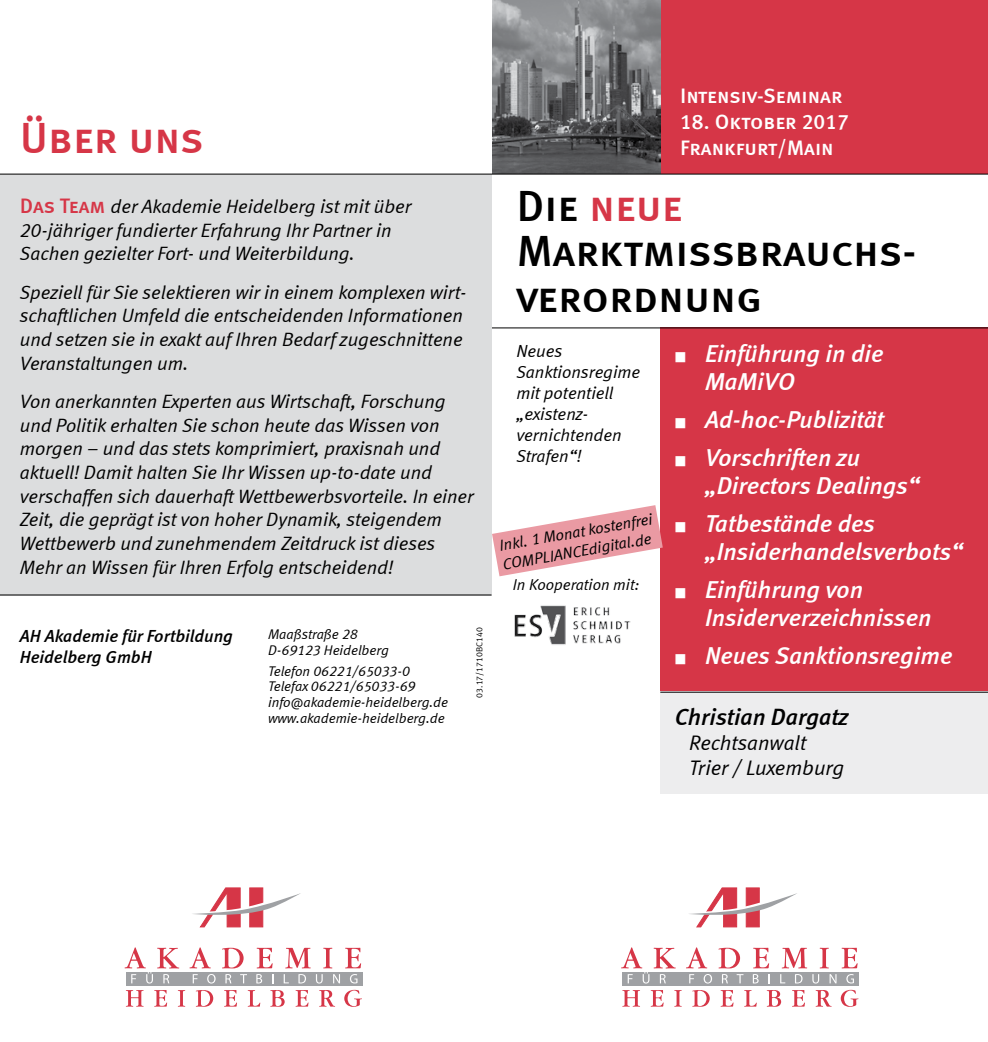
<style>
.page{position:relative;width:988px;height:1042px;background:#fff}
.page>*{position:absolute;margin:0;border:0;box-sizing:border-box;transform-origin:0 0}
.t1{font:43.75px/45.5px "Meta Medium LF Caps";color:#000}
.t2{font:43.75px "Meta Medium LF Caps";color:#d63647}
.t3{font:italic 24.5px/28px "Meta Medium LF";color:#fff}
.t4{font:italic 23.62px "Meta Medium LF";color:#000}
.t5{font:21px/26.2px "Meta Medium LF Caps";color:#fff}
.t6{font:italic 21px/25.2px "Meta Normal LF";letter-spacing:-.005em;color:#000}
.t7{font:italic 19.25px/23.6px "Meta Normal LF";color:#000}
.t8{font:italic 17.5px/21px "Meta Normal LF";color:#000}
.t9{font:italic 17.5px/21px "Meta Medium LF";color:#000}
.t10{font:italic 15.75px/19.2px "Meta Normal LF";color:#000}
.t11{font:italic 14px/15.8px "Meta Normal LF";color:#000}
.t12{font:8.75px "Meta Normal LF";color:#000}
.s1{font-family:"Meta Medium LF Caps";font-style:normal;font-size:21px;color:#d63647}
.s2{color:#d63647}
</style>
<div class="page">
<div style="left:660px;top:0;width:327px;height:174px;background:#d63647"></div>
<svg style="left:192px;top:888px;width:109px;height:39px"></svg>
<svg style="left:126px;top:990px;width:17px;height:16px"></svg>
<svg style="left:154px;top:990px;width:13px;height:16px"></svg>
<svg style="left:178px;top:990px;width:7px;height:16px"></svg>
<svg style="left:196px;top:990px;width:17px;height:16px"></svg>
<svg style="left:224px;top:990px;width:13px;height:16px"></svg>
<svg style="left:248px;top:990px;width:12px;height:16px"></svg>
<svg style="left:270px;top:990px;width:14px;height:16px"></svg>
<svg style="left:295px;top:990px;width:13px;height:16px"></svg>
<svg style="left:319px;top:990px;width:16px;height:16px"></svg>
<svg style="left:344px;top:990px;width:18px;height:17px"></svg>
<svg style="left:189px;top:947px;width:22px;height:21px"></svg>
<svg style="left:222px;top:948px;width:21px;height:20px"></svg>
<svg style="left:256px;top:948px;width:16px;height:20px"></svg>
<svg style="left:285px;top:948px;width:25px;height:20px"></svg>
<svg style="left:323px;top:948px;width:9px;height:20px"></svg>
<svg style="left:345px;top:948px;width:16px;height:20px"></svg>
<div style="left:126px;top:972px;width:236px;height:13px;background:#9fa1a4"></div>
<svg style="left:124px;top:947px;width:55px;height:36px"></svg>
<svg style="left:193px;top:974px;width:5px;height:9px"></svg>
<svg style="left:207px;top:974px;width:8px;height:9px"></svg>
<svg style="left:225px;top:974px;width:6px;height:9px"></svg>
<svg style="left:240px;top:974px;width:7px;height:9px"></svg>
<svg style="left:256px;top:974px;width:6px;height:9px"></svg>
<svg style="left:283px;top:974px;width:6px;height:9px"></svg>
<svg style="left:298px;top:974px;width:8px;height:9px"></svg>
<svg style="left:316px;top:974px;width:6px;height:9px"></svg>
<svg style="left:333px;top:974px;width:7px;height:9px"></svg>
<svg style="left:350px;top:974px;width:7px;height:9px"></svg>
<svg style="left:689px;top:888px;width:108px;height:39px"></svg>
<svg style="left:622px;top:990px;width:18px;height:16px"></svg>
<svg style="left:650px;top:990px;width:13px;height:16px"></svg>
<svg style="left:674px;top:990px;width:7px;height:16px"></svg>
<svg style="left:692px;top:990px;width:17px;height:16px"></svg>
<svg style="left:720px;top:990px;width:13px;height:16px"></svg>
<svg style="left:744px;top:990px;width:12px;height:16px"></svg>
<svg style="left:766px;top:990px;width:15px;height:16px"></svg>
<svg style="left:792px;top:990px;width:12px;height:16px"></svg>
<svg style="left:815px;top:990px;width:16px;height:16px"></svg>
<svg style="left:840px;top:990px;width:18px;height:17px"></svg>
<svg style="left:686px;top:947px;width:21px;height:21px"></svg>
<svg style="left:718px;top:948px;width:21px;height:20px"></svg>
<svg style="left:753px;top:948px;width:15px;height:20px"></svg>
<svg style="left:781px;top:948px;width:26px;height:20px"></svg>
<svg style="left:819px;top:948px;width:9px;height:20px"></svg>
<svg style="left:841px;top:948px;width:16px;height:20px"></svg>
<div style="left:622px;top:972px;width:236px;height:13px;background:#9fa1a4"></div>
<svg style="left:621px;top:947px;width:54px;height:36px"></svg>
<svg style="left:689px;top:974px;width:5px;height:9px"></svg>
<svg style="left:703px;top:974px;width:8px;height:9px"></svg>
<svg style="left:722px;top:974px;width:5px;height:9px"></svg>
<svg style="left:736px;top:974px;width:7px;height:9px"></svg>
<svg style="left:752px;top:974px;width:6px;height:9px"></svg>
<svg style="left:780px;top:974px;width:5px;height:9px"></svg>
<svg style="left:795px;top:974px;width:7px;height:9px"></svg>
<svg style="left:812px;top:974px;width:7px;height:9px"></svg>
<svg style="left:829px;top:974px;width:7px;height:9px"></svg>
<svg style="left:846px;top:974px;width:7px;height:9px"></svg>
<div style="left:660px;top:327px;width:327px;height:365px;background:#d63647"></div>
<img style="left:492px;top:0;width:168px;height:174px">
<div style="left:660px;top:692px;width:327px;height:102px;background:#ededee"></div>
<hr style="left:660px;top:692px;width:327px;height:1px;background:#000">
<hr style="left:491px;top:327px;width:496px;height:1px;background:#000">
<div style="left:0;top:174px;width:491px;height:421px;background:#dcddde"></div>
<hr style="left:0;top:594px;width:491px;height:1px;background:#000">
<hr style="left:0;top:174px;width:987px;height:1px;background:#000">
<svg style="left:492px;top:505px;width:170px;height:71px"></svg>
<img style="left:514px;top:605px;width:117px;height:40px">
<h1 class="t2" style="left:20px;top:113px;width:185px">Über uns</h1>
<p class="t7" style="left:20px;top:194px;width:393px"><span class="s1">Das Team</span> der Akademie Heidelberg ist mit über<br>20-jähriger fundierter Erfahrung Ihr Partner in<br>Sachen gezielter Fort- und Weiterbildung.</p>
<p class="t7" style="left:20px;top:280px;width:448px">Speziell für Sie selektieren wir in einem komplexen wirt&shy;schaftlichen Umfeld die entscheidenden Informationen und setzen sie in exakt auf Ihren Bedarf zugeschnittene Veranstaltungen um.</p>
<p class="t7" style="left:20px;top:389px;width:455px">Von anerkannten Experten aus Wirtschaft, Forschung und Politik erhalten Sie schon heute das Wissen von morgen – und das stets komprimiert, praxisnah und aktuell! Damit halten Sie Ihr Wissen up-to-date und verschaffen sich dauerhaft Wettbewerbsvorteile. In einer Zeit, die geprägt ist von hoher Dynamik, steigendem Wettbewerb und zunehmendem Zeitdruck ist dieses Mehr an Wissen für Ihren Erfolg entscheidend!</p>
<p class="t9" style="left:20px;top:625px;width:214px">AH Akademie für Fortbildung<br>Heidelberg GmbH</p>
<p class="t11" style="left:268px;top:626px;width:122px">Maaßstraße 28<br>D-69123 Heidelberg</p>
<p class="t11" style="left:268px;top:663px;width:181px">Telefon 06221/65033-0<br>Telefax 06221/65033-69 info@akademie-heidelberg.de www.akademie-heidelberg.de</p>
<p class="t12" style="left:474px;top:697px;width:72px;rotate:-90deg">03.17/1710BC140</p>
<p class="t5" style="left:680px;top:82px;width:164px">Intensiv-Seminar</p>
<p class="t5" style="left:680px;top:108px;width:170px">18. Oktober 2017<br>Frankfurt/Main</p>
<h1 class="t1" style="left:516px;top:182px;width:401px">Die <span class="s2">neue<br></span>Marktmissbrauchs&shy;verordnung</h1>
<p class="t8" style="left:516px;top:340px;width:125px">Neues<br>Sanktionsregime mit potentiell „existenz&shy;vernichtenden<br>Strafen“!</p>
<p class="t10" style="left:497px;top:536px;width:156px;rotate:-10deg">Inkl. 1 Monat kostenfrei<br>COMPLIANCEdigital.de</p>
<p class="t10" style="left:512px;top:574px;width:128px">In Kooperation mit:</p>
<p class="t3" style="left:704px;top:339px;width:180px;text-indent:-30px">■ Einführung in die<br>MaMiVO</p>
<p class="t3" style="left:675px;top:405px;width:210px">■ Ad-hoc-Publizität</p>
<p class="t3" style="left:704px;top:443px;width:216px;text-indent:-30px">■ Vorschriften zu „Directors Dealings“</p>
<p class="t3" style="left:704px;top:509px;width:259px;text-indent:-30px">■ Tatbestände des „Insiderhandelsverbots“</p>
<p class="t3" style="left:704px;top:575px;width:228px;text-indent:-30px">■ Einführung von<br>Insiderverzeichnissen</p>
<p class="t3" style="left:675px;top:641px;width:278px">■ Neues Sanktionsregime</p>
<p class="t4" style="left:675px;top:702px;width:175px">Christian Dargatz</p>
<p class="t6" style="left:689px;top:729px;width:156px">Rechtsanwalt<br>Trier / Luxemburg</p>
</div>
